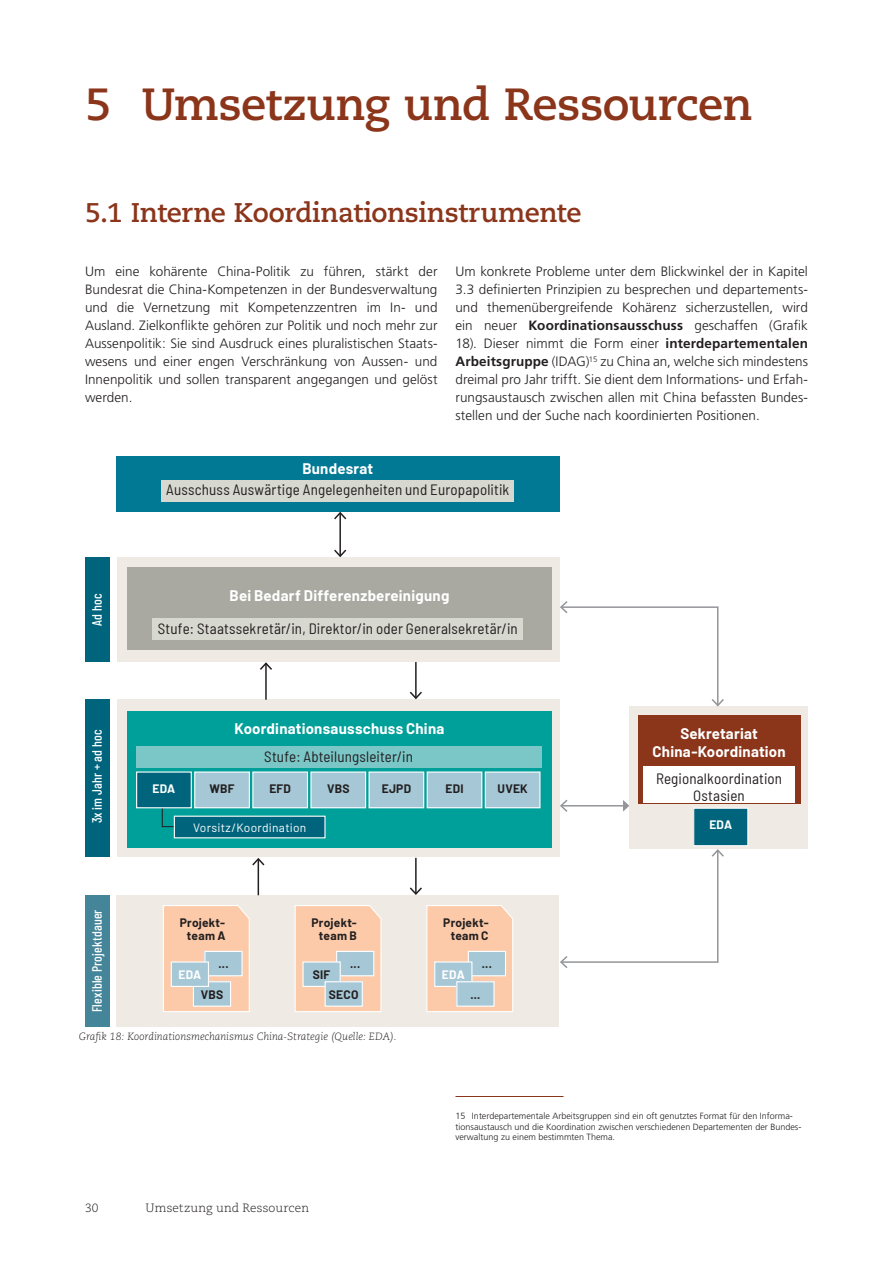
<style>
.page{position:relative;width:893px;height:1263px;background:#fff}
.page>*{position:absolute;margin:0;border:0;box-sizing:border-box;transform-origin:0 0}
._1_Kapitel_Caec_32{font:700 45px "Caecilia LT Pro 75";letter-spacing:-.015em;color:#8b351b}
._3_Zwischentitel_21p{font:700 27px "Caecilia LT Pro 75";letter-spacing:-.01em;color:#8b351b}
.Player{font:semi-condensed 15px/16.5px "Barlow";letter-spacing:.01em;color:#231f20;text-align:center}
.Player-2{font:700 15px/18px "Barlow";letter-spacing:.015em;color:#fff;text-align:center}
._4_Lauftext_9pt{font:300 13.5px/18px "Frutiger LT Pro";letter-spacing:.005em;color:#231f20;text-align:justify}
._5_Barl_9pt_Kopie{font:500 13.5px "Barlow Condensed";letter-spacing:.015em;color:#fff}
.Player_Kopie{font:700 12px/13.5px "Barlow";letter-spacing:.02em;color:#231f20;text-align:right}
.t1{font:300 12px "Caecilia LT Pro 45";letter-spacing:.01em;color:#231f20}
.Player_Kopie-2{font:12px "Barlow";letter-spacing:.02em;color:#fff}
.Player_Kopie-3{font:700 12px "Barlow";letter-spacing:.01em;color:#fff}
._4_Legende{font:italic 300 10.5px "Caecilia LT Pro 46";color:#231f20}
._4_Fussnote{font:300 9px/10.8px "Frutiger LT Pro";color:#231f20}
.s1{font-weight:700}
</style>
<div class="page">
<hr style="left:455px;top:1096px;width:108px;height:1px;background:#8b351b">
<div style="left:117px;top:895px;width:442px;height:131px;background:#efeae3"></div>
<div style="left:117px;top:557px;width:443px;height:105px;background:#efeae3"></div>
<div style="left:117px;top:700px;width:443px;height:157px;background:#efeae3"></div>
<div style="left:629px;top:706px;width:179px;height:143px;background:#efeae3"></div>
<div style="left:85px;top:557px;width:24px;height:105px;background:#00657c"></div>
<div style="left:85px;top:700px;width:24px;height:157px;background:#00657c"></div>
<div style="left:85px;top:895px;width:24px;height:131px;background:#44859a"></div>
<div style="left:127px;top:567px;width:425px;height:83px;background:#a9a9a2"></div>
<div style="left:116px;top:456px;width:444px;height:56px;background:#017995"></div>
<div style="left:127px;top:711px;width:425px;height:136px;background:#00a09a"></div>
<div style="left:638px;top:715px;width:162px;height:88px;background:#8b351b"></div>
<div style="left:153px;top:618px;width:370px;height:22px;background:#d7d8cf"></div>
<div style="left:136px;top:747px;width:405px;height:21px;background:#7bc6c6"></div>
<div style="left:643px;top:766px;width:152px;height:37px;background:#fff"></div>
<div style="left:694px;top:808px;width:54px;height:38px;background:#00657c"></div>
<div style="left:693px;top:808px;width:55px;height:38px;border:1px solid #fff"></div>
<div style="left:195px;top:772px;width:54px;height:36px;background:#a5c7d6"></div>
<div style="left:194px;top:771px;width:56px;height:37px;border:1px solid #fff"></div>
<div style="left:253px;top:772px;width:54px;height:36px;background:#a5c7d6"></div>
<div style="left:252px;top:771px;width:56px;height:37px;border:1px solid #fff"></div>
<div style="left:311px;top:772px;width:55px;height:36px;background:#a5c7d6"></div>
<div style="left:310px;top:771px;width:56px;height:37px;border:1px solid #fff"></div>
<svg style="left:294px;top:905px;width:88px;height:107px;background:#fbceaf"></svg>
<div style="left:337px;top:951px;width:37px;height:25px;background:#a5c7d6"></div>
<div style="left:336px;top:951px;width:38px;height:25px;border:1px solid #fff"></div>
<div style="left:303px;top:962px;width:37px;height:24px;background:#a5c7d6"></div>
<div style="left:302px;top:961px;width:39px;height:26px;border:1px solid #fff"></div>
<div style="left:325px;top:982px;width:37px;height:24px;background:#a5c7d6"></div>
<div style="left:325px;top:981px;width:38px;height:26px;border:1px solid #fff"></div>
<svg style="left:426px;top:905px;width:87px;height:107px;background:#fbcdae"></svg>
<div style="left:468px;top:951px;width:37px;height:25px;background:#a5c7d6"></div>
<div style="left:468px;top:951px;width:38px;height:25px;border:1px solid #fff"></div>
<div style="left:435px;top:962px;width:37px;height:24px;background:#a5c7d6"></div>
<div style="left:434px;top:961px;width:38px;height:26px;border:1px solid #fff"></div>
<div style="left:457px;top:982px;width:37px;height:24px;background:#a5c7d6"></div>
<div style="left:456px;top:981px;width:39px;height:26px;border:1px solid #fff"></div>
<div style="left:369px;top:772px;width:55px;height:36px;background:#a5c7d6"></div>
<div style="left:369px;top:771px;width:55px;height:37px;border:1px solid #fff"></div>
<div style="left:427px;top:772px;width:55px;height:36px;background:#a5c7d6"></div>
<div style="left:427px;top:771px;width:55px;height:37px;border:1px solid #fff"></div>
<div style="left:485px;top:772px;width:55px;height:36px;background:#a5c7d6"></div>
<div style="left:485px;top:771px;width:55px;height:37px;border:1px solid #fff"></div>
<svg style="left:163px;top:905px;width:87px;height:107px;background:#fbcdae"></svg>
<div style="left:205px;top:951px;width:37px;height:25px;background:#a5c7d6"></div>
<div style="left:204px;top:951px;width:39px;height:25px;border:1px solid #fff"></div>
<div style="left:193px;top:982px;width:38px;height:24px;background:#a5c7d6"></div>
<div style="left:193px;top:981px;width:38px;height:26px;border:1px solid #fff"></div>
<div style="left:171px;top:962px;width:37px;height:24px;background:#a5c7d6"></div>
<div style="left:171px;top:961px;width:38px;height:26px;border:1px solid #fff"></div>
<svg style="left:162px;top:801px;width:37px;height:26px"></svg>
<svg style="left:559px;top:601px;width:165px;height:106px"></svg>
<svg style="left:560px;top:849px;width:164px;height:119px"></svg>
<div style="left:137px;top:772px;width:54px;height:36px;background:#00657c"></div>
<div style="left:136px;top:771px;width:56px;height:37px;border:1px solid #fff"></div>
<div style="left:174px;top:816px;width:151px;height:22px;background:#00657c"></div>
<hr style="left:561px;top:805px;width:63px;height:1px;background:#939598">
<svg style="left:560px;top:799px;width:9px;height:13px"></svg>
<svg style="left:623px;top:800px;width:6px;height:12px"></svg>
<hr style="left:258px;top:859px;width:1px;height:36px;background:#231f20">
<svg style="left:252px;top:858px;width:13px;height:9px"></svg>
<hr style="left:265px;top:663px;width:2px;height:37px;background:#231f20">
<svg style="left:260px;top:662px;width:12px;height:9px"></svg>
<hr style="left:339px;top:513px;width:2px;height:43px;background:#231f20">
<svg style="left:334px;top:512px;width:13px;height:9px"></svg>
<svg style="left:334px;top:548px;width:13px;height:10px"></svg>
<hr style="left:415px;top:858px;width:2px;height:36px;background:#231f20">
<svg style="left:409px;top:886px;width:13px;height:9px"></svg>
<hr style="left:415px;top:662px;width:2px;height:36px;background:#231f20">
<svg style="left:408px;top:690px;width:16px;height:10px"></svg>
<div style="left:161px;top:480px;width:353px;height:21px;background:#d7d8cf"></div>
<p class="_1_Kapitel_Caec_32" style="left:85px;top:73px;width:669px">5 Umsetzung und Ressourcen</p>
<p class="_3_Zwischentitel_21p" style="left:85px;top:194px;width:498px">5.1 Interne Koordinationsinstrumente</p>
<p class="_4_Lauftext_9pt" style="left:85px;top:263px;width:354px">Um eine kohärente China-Politik zu führen, stärkt der Bundesrat die China-Kompetenzen in der Bundesverwaltung und die Vernetzung mit Kompetenzzentren im In- und Ausland. Zielkonflikte gehören zur Politik und noch mehr zur Aussenpolitik: Sie sind Ausdruck eines pluralistischen Staats&shy;wesens und einer engen Verschränkung von Aussen- und Innenpolitik und sollen transparent angegangen und gelöst werden.</p>
<p class="_4_Lauftext_9pt" style="left:455px;top:263px;width:354px">Um konkrete Probleme unter dem Blickwinkel der in Kapitel 3.3 definierten Prinzipien zu besprechen und departements&shy;und themenübergreifende Kohärenz sicherzustellen, wird ein neuer <span class="s1">Koordinationsausschuss</span> geschaffen (Grafik 18). Dieser nimmt die Form einer <span class="s1">interdepartementalen Arbeitsgruppe</span> (IDAG)<sup>15</sup> zu China an, welche sich mindestens dreimal pro Jahr trifft. Sie dient dem Informations- und Erfah&shy;rungsaustausch zwischen allen mit China befassten Bundes&shy;stellen und der Suche nach koordinierten Positionen.</p>
<p class="Player-2" style="left:302px;top:458px;width:72px">Bundesrat</p>
<p class="_5_Barl_9pt_Kopie" style="left:87px;top:626px;width:34px;rotate:-90deg">Ad hoc</p>
<p class="_5_Barl_9pt_Kopie" style="left:87px;top:823px;width:95px;rotate:-90deg">3x im Jahr + ad hoc</p>
<p class="_5_Barl_9pt_Kopie" style="left:87px;top:1012px;width:104px;rotate:-90deg">Flexible Projektdauer</p>
<p class="Player" style="left:166px;top:480px;width:345px">Ausschuss Auswärtige Angelegenheiten und Europapolitik</p>
<p class="Player-2" style="left:230px;top:586px;width:221px">Bei Bedarf Differenzbereinigung</p>
<p class="Player" style="left:158px;top:619px;width:362px">Stufe: Staatssekretär/in, Direktor/in oder Generalsekretär/in</p>
<p class="Player_Kopie-3" style="left:153px;top:780px;width:24px">EDA</p>
<p class="Player-2" style="left:235px;top:719px;width:211px">Koordinationsausschuss China</p>
<p class="Player-2" style="left:653px;top:723px;width:135px">Sekretariat<br>China-Koordination</p>
<p class="Player" style="left:264px;top:747px;width:150px">Stufe: Abteilungsleiter/in</p>
<p class="Player_Kopie" style="left:210px;top:781px;width:27px">WBF</p>
<p class="Player_Kopie" style="left:269px;top:781px;width:23px">EFD</p>
<p class="Player_Kopie" style="left:327px;top:781px;width:24px">VBS</p>
<p class="Player_Kopie-2" style="left:193px;top:818px;width:115px">Vorsitz/Koordination</p>
<p class="Player_Kopie" style="left:382px;top:781px;width:31px">EJPD</p>
<p class="Player_Kopie" style="left:445px;top:781px;width:20px">EDI</p>
<p class="Player_Kopie" style="left:497px;top:781px;width:32px">UVEK</p>
<p class="Player" style="left:656px;top:769px;width:128px">Regionalkoordination<br>Ostasien</p>
<p class="Player_Kopie-3" style="left:709px;top:816px;width:24px">EDA</p>
<p class="Player_Kopie" style="left:180px;top:914px;width:47px;text-align:center">Projekt&shy;team A</p>
<p class="Player_Kopie" style="left:218px;top:956px;width:12px">...</p>
<p class="Player_Kopie" style="left:201px;top:986px;width:24px">VBS</p>
<p class="Player_Kopie-3" style="left:178px;top:966px;width:24px">EDA</p>
<p class="Player_Kopie" style="left:312px;top:914px;width:47px">Projekt&shy;team B</p>
<p class="Player_Kopie" style="left:350px;top:956px;width:12px">...</p>
<p class="Player_Kopie" style="left:313px;top:967px;width:19px">SIF</p>
<p class="Player_Kopie" style="left:329px;top:986px;width:31px">SECO</p>
<p class="Player_Kopie" style="left:443px;top:914px;width:47px">Projekt&shy;team C</p>
<p class="Player_Kopie" style="left:482px;top:956px;width:12px">...</p>
<p class="Player_Kopie-3" style="left:442px;top:966px;width:24px">EDA</p>
<p class="Player_Kopie" style="left:470px;top:986px;width:12px">...</p>
<p class="_4_Legende" style="left:79px;top:1030px;width:320px">Grafik 18: Koordinationsmechanismus China-Strategie (Quelle: EDA).</p>
<p class="t1" style="left:85px;top:1200px;width:15px">30</p>
<p class="t1" style="left:146px;top:1200px;width:165px">Umsetzung und Ressourcen</p>
<p class="_4_Fussnote" style="left:455px;top:1110px;width:347px">15 Interdepartementale Arbeitsgruppen sind ein oft genutztes Format für den Informa&shy;tionsaustausch und die Koordination zwischen verschiedenen Departementen der Bundes&shy;verwaltung zu einem bestimmten Thema.</p>
</div>
